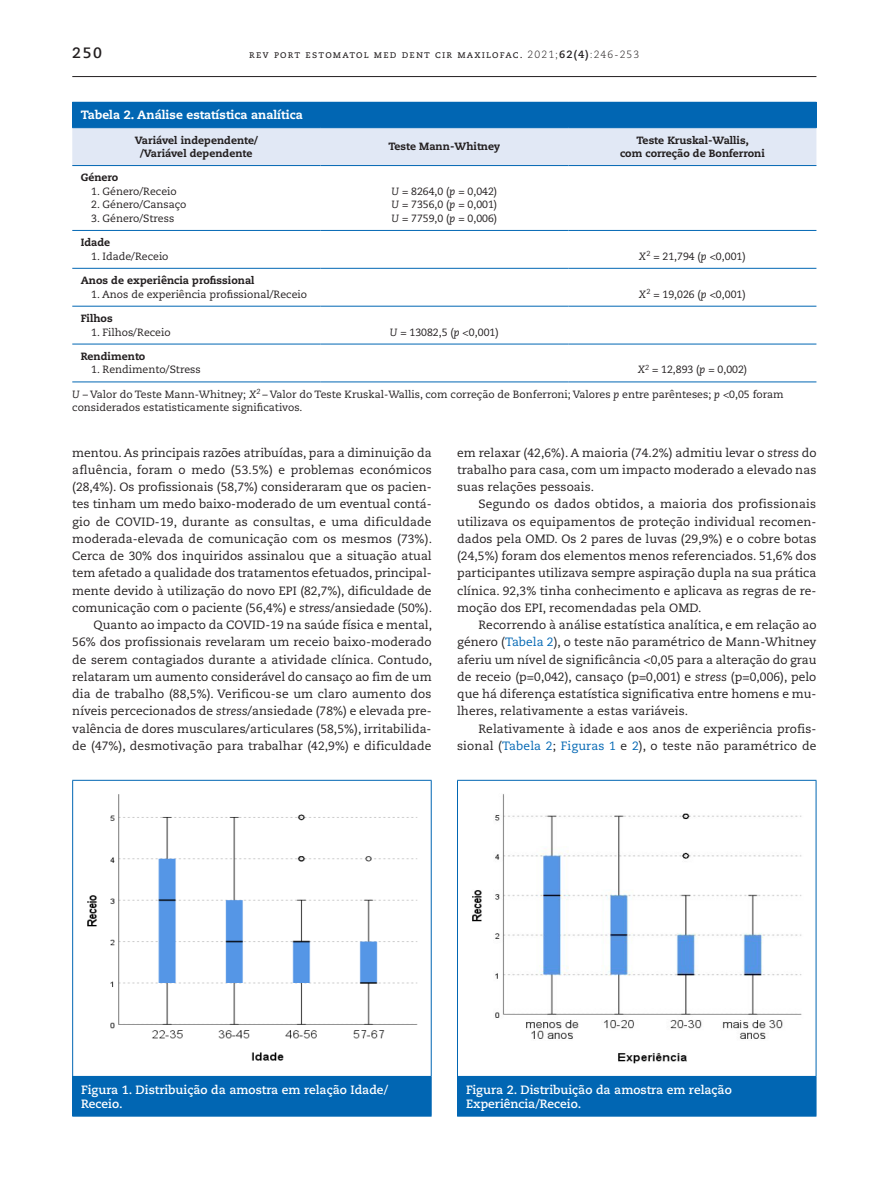
<style>
.page{position:relative;width:893px;height:1191px;background:#fff}
.page>*{position:absolute;margin:0;border:0;box-sizing:border-box;transform-origin:0 0}
.t1{font:700 15px "Caecilia LT Std";color:#231f20}
.t2{font:12px/17.2px "Caecilia LT Std";letter-spacing:.005em;color:#231f20;text-align:justify}
.t3{font:700 12px/13.5px "Caecilia LT Std";color:#fff}
.t4{font:800 12px "Caecilia LT Std";color:#fff}
.t5{font:10.5px/13.5px "Caecilia LT Std";color:#231f20;text-align:justify}
.t6{font:800 10.5px/13.5px "Caecilia LT Std";color:#231f20;text-align:center}
.t7{font:10.5px "Caecilia LT Std";letter-spacing:.105em;color:#231f20}
.s1{font-weight:300}
.s2{font-weight:700}
.s3{font-style:italic}
.s4{color:#0166b3}
</style>
<div class="page">
<div style="left:72px;top:102px;width:744px;height:26px;background:#0166b3"></div>
<div style="left:72px;top:128px;width:744px;height:37px;background:#e1e8f5"></div>
<hr style="left:72px;top:165px;width:248px;height:1px;background:#0166b3">
<hr style="left:320px;top:165px;width:248px;height:1px;background:#0166b3">
<hr style="left:568px;top:165px;width:248px;height:1px;background:#0166b3">
<hr style="left:72px;top:230px;width:248px;height:1px;background:#0166b3">
<hr style="left:320px;top:230px;width:248px;height:1px;background:#0166b3">
<hr style="left:568px;top:230px;width:248px;height:1px;background:#0166b3">
<hr style="left:72px;top:268px;width:248px;height:1px;background:#0166b3">
<hr style="left:320px;top:268px;width:248px;height:1px;background:#0166b3">
<hr style="left:568px;top:268px;width:248px;height:1px;background:#0166b3">
<hr style="left:72px;top:306px;width:248px;height:1px;background:#0166b3">
<hr style="left:320px;top:306px;width:248px;height:1px;background:#0166b3">
<hr style="left:568px;top:306px;width:248px;height:1px;background:#0166b3">
<hr style="left:72px;top:344px;width:248px;height:1px;background:#0166b3">
<hr style="left:320px;top:344px;width:248px;height:1px;background:#0166b3">
<hr style="left:568px;top:344px;width:248px;height:1px;background:#0166b3">
<hr style="left:72px;top:381px;width:248px;height:1px;background:#0166b3">
<hr style="left:320px;top:381px;width:248px;height:1px;background:#0166b3">
<hr style="left:568px;top:381px;width:248px;height:1px;background:#0166b3">
<div style="left:73px;top:1076px;width:358px;height:40px;background:#0166b3"></div>
<hr style="left:72px;top:780px;width:1px;height:296px;background:#0166b3">
<hr style="left:72px;top:780px;width:360px;height:1px;background:#0166b3">
<hr style="left:431px;top:780px;width:1px;height:296px;background:#0166b3">
<hr style="left:72px;top:1076px;width:1px;height:39px;background:#0166b3">
<hr style="left:431px;top:1076px;width:1px;height:39px;background:#0166b3">
<hr style="left:72px;top:1115px;width:360px;height:1px;background:#0166b3">
<img style="left:87px;top:794px;width:331px;height:267px">
<div style="left:457px;top:1076px;width:359px;height:40px;background:#0166b3"></div>
<hr style="left:457px;top:780px;width:1px;height:296px;background:#0166b3">
<hr style="left:457px;top:780px;width:359px;height:1px;background:#0166b3">
<hr style="left:816px;top:780px;width:1px;height:296px;background:#0166b3">
<hr style="left:816px;top:1076px;width:1px;height:39px;background:#0166b3">
<img style="left:472px;top:794px;width:330px;height:269px">
<hr style="left:72px;top:76px;width:744px;height:1px;background:#231f20">
<p class="t1" style="left:72px;top:44px;width:31px">250</p>
<p class="t7" style="left:249px;top:49px;width:392px">rev port estomatol med dent cir maxilofac. <span class="s1">2021;</span><span class="s2">62(4)</span><span class="s1">:246-253</span></p>
<p class="t4" style="left:81px;top:107px;width:224px">Tabela 2. Análise estatística analítica</p>
<p class="t6" style="left:135px;top:133px;width:125px">Variável independente/ /Variável dependente</p>
<p class="t6" style="left:388px;top:140px;width:113px">Teste Mann-‑Whitney</p>
<p class="t6" style="left:620px;top:133px;width:146px">Teste Kruskal-‑Wallis,<br>com correção de Bonferroni</p>
<p class="t6" style="left:81px;top:171px;width:39px">Género</p>
<p class="t5" style="left:91px;top:185px;width:87px">1. Género/Receio</p>
<p class="t5" style="left:91px;top:198px;width:97px">2. Género/Cansaço</p>
<p class="t5" style="left:91px;top:212px;width:85px">3. Género/Stress</p>
<p class="t5" style="left:392px;top:185px;width:107px"><span class="s3">U</span> = 8264,0 (<span class="s3">p</span> = 0,042)<br><span class="s3">U</span> = 7356,0 (<span class="s3">p</span> = 0,001)<br><span class="s3">U</span> = 7759,0 (<span class="s3">p</span> = 0,006)</p>
<p class="t6" style="left:81px;top:236px;width:31px">Idade</p>
<p class="t5" style="left:91px;top:250px;width:79px">1. Idade/Receio</p>
<p class="t5" style="left:639px;top:250px;width:108px"><span class="s3">X</span><sup>2</sup> = 21,794 (<span class="s3">p</span> &lt;0,001)</p>
<p class="t6" style="left:81px;top:274px;width:175px">Anos de experiência profissional</p>
<p class="t5" style="left:91px;top:287px;width:217px">1. Anos de experiência profissional/Receio</p>
<p class="t5" style="left:639px;top:287px;width:108px"><span class="s3">X</span><sup>2</sup> = 19,026 (<span class="s3">p</span> &lt;0,001)</p>
<p class="t6" style="left:81px;top:312px;width:33px">Filhos</p>
<p class="t5" style="left:91px;top:325px;width:81px">1. Filhos/Receio</p>
<p class="t5" style="left:390px;top:325px;width:110px"><span class="s3">U</span> = 13082,5 (<span class="s3">p</span> &lt;0,001)</p>
<p class="t6" style="left:81px;top:349px;width:66px">Rendimento</p>
<p class="t5" style="left:91px;top:363px;width:111px">1. Rendimento/Stress</p>
<p class="t5" style="left:638px;top:363px;width:111px"><span class="s3">X</span><sup>2</sup> = 12,893 (<span class="s3">p</span> = 0,002)</p>
<p class="t5" style="left:72px;top:387px;width:713px"><span class="s3">U</span> – Valor do Teste Mann-‑Whitney; <span class="s3">X</span><sup>2</sup> – Valor do Teste Kruskal-‑Wallis, com correção de Bonferroni; Valores <span class="s3">p</span> entre parênteses; <span class="s3">p</span> &lt;0,05 foram considerados estatisticamente significativos.</p>
<p class="t2" style="left:72px;top:444px;width:361px;text-align:right">mentou. As principais razões atribuídas, para a diminuição da afluência, foram o medo (53.5%) e problemas económicos (28,4%). Os profissionais (58,7%) consideraram que os pacien&shy;tes tinham um medo baixo-‑ moderado de um eventual contá&shy;gio de COVID-‑ 19, durante as consultas, e uma dificuldade moderada-‑ elevada de comunicação com os mesmos (73%).<br>Cerca de 30% dos inquiridos assinalou que a situação atual tem afetado a qualidade dos tratamentos efetuados, principal&shy;mente devido à utilização do novo EPI (82,7%), dificuldade de comunicação com o paciente (56,4%) e <span class="s3">stress</span>/ansiedade (50%).<br>Quanto ao impacto da COVID-‑ 19 na saúde física e mental, 56% dos profissionais revelaram um receio baixo-‑ moderado de serem contagiados durante a atividade clínica. Contudo, relataram um aumento considerável do cansaço ao fim de um dia de trabalho (88,5%). Verificou-‑ se um claro aumento dos níveis percecionados de <span class="s3">stress</span>/ansiedade (78%) e elevada pre&shy;valência de dores musculares/articulares (58,5%), irritabilida&shy;de (47%), desmotivação para trabalhar (42,9%) e dificuldade</p>
<p class="t2" style="left:457px;top:444px;width:361px">em relaxar (42,6%). A maioria (74.2%) admitiu levar o <span class="s3">stress</span> do trabalho para casa, com um impacto moderado a elevado nas suas relações pessoais.</p>
<p class="t2" style="left:457px;top:496px;width:361px;text-indent:21px">Segundo os dados obtidos, a maioria dos profissionais utilizava os equipamentos de proteção individual recomen&shy;dados pela OMD. Os 2 pares de luvas (29,9%) e o cobre botas (24,5%) foram dos elementos menos referenciados. 51,6% dos participantes utilizava sempre aspiração dupla na sua prática clínica. 92,3% tinha conhecimento e aplicava as regras de re&shy;moção dos EPI, recomendadas pela OMD.</p>
<p class="t2" style="left:457px;top:616px;width:361px;text-indent:21px">Recorrendo à análise estatística analítica, e em relação ao género (<span class="s4">Tabela 2</span>), o teste não paramétrico de Mann-‑Whitney aferiu um nível de significância &lt;0,05 para a alteração do grau de receio (p=0,042), cansaço (p=0,001) e <span class="s3">stress</span> (p=0,006), pelo que há diferença estatística significativa entre homens e mu&shy;lheres, relativamente a estas variáveis.</p>
<p class="t2" style="left:457px;top:720px;width:361px;text-align:right">Relativamente à idade e aos anos de experiência profis&shy;sional (<span class="s4">Tabela 2</span>; <span class="s4">Figuras 1</span> e <span class="s4">2</span>), o teste não paramétrico de</p>
<p class="t3" style="left:81px;top:1083px;width:308px">Figura 1. Distribuição da amostra em relação Idade/<br>Receio.</p>
<p class="t3" style="left:466px;top:1083px;width:267px">Figura 2. Distribuição da amostra em relação<br>Experiência/Receio.</p>
</div>
